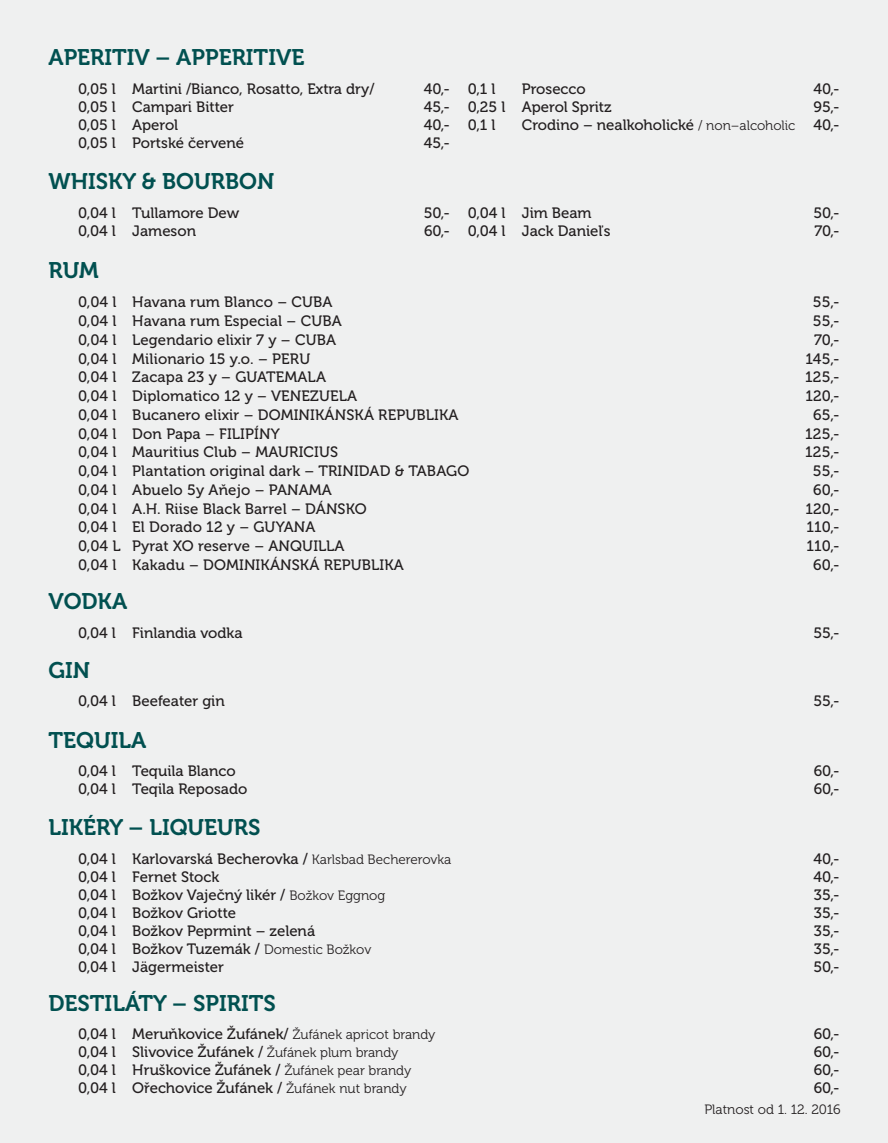
<style>
.page{position:relative;width:888px;height:1143px;background:#fff}
.page>*{position:absolute;margin:0;border:0;box-sizing:border-box;transform-origin:0 0}
.t1{font:22.5px "Museo 700";color:#015050}
.t2{font:15px "Museo 500";color:#231f20}
.t3{font:13.5px "Museo 300";color:#231f20}
.s1{font-family:"Museo 300";font-size:13.5px}
</style>
<div class="page">
<p class="t1" style="left:49px;top:45px;width:257px">APERITIV – APPERITIVE</p>
<p class="t2" style="left:78px;top:80px;width:298px">0,05 l Martini /Bianco, Rosatto, Extra dry/</p>
<p class="t2" style="left:424px;top:80px;width:28px">40,-</p>
<p class="t2" style="left:78px;top:98px;width:157px">0,05 l Campari Bitter</p>
<p class="t2" style="left:424px;top:98px;width:28px">45,-</p>
<p class="t2" style="left:78px;top:116px;width:101px">0,05 l Aperol</p>
<p class="t2" style="left:424px;top:116px;width:28px">40,-</p>
<p class="t2" style="left:78px;top:134px;width:167px">0,05 l Portské červené</p>
<p class="t2" style="left:424px;top:134px;width:28px">45,-</p>
<p class="t1" style="left:49px;top:169px;width:227px">WHISKY &amp; BOURBON</p>
<p class="t2" style="left:78px;top:205px;width:163px">0,04 l Tullamore Dew</p>
<p class="t2" style="left:424px;top:205px;width:28px">50,-</p>
<p class="t2" style="left:78px;top:223px;width:119px">0,04 l Jameson</p>
<p class="t2" style="left:424px;top:223px;width:27px">60,-</p>
<p class="t1" style="left:49px;top:257px;width:52px">RUM</p>
<p class="t2" style="left:468px;top:80px;width:29px">0,1 l</p>
<p class="t2" style="left:522px;top:80px;width:65px">Prosecco</p>
<p class="t2" style="left:813px;top:80px;width:28px">40,-</p>
<p class="t2" style="left:468px;top:98px;width:145px">0,25 l Aperol Spritz</p>
<p class="t2" style="left:813px;top:98px;width:27px">95,-</p>
<p class="t2" style="left:468px;top:116px;width:29px">0,1 l</p>
<p class="t2" style="left:522px;top:116px;width:319px">Crodino – nealkoholické <span class="s1">/ non–alcoholic</span> 40,-</p>
<p class="t2" style="left:468px;top:205px;width:125px">0,04 l Jim Beam</p>
<p class="t2" style="left:813px;top:205px;width:28px">50,-</p>
<p class="t2" style="left:468px;top:223px;width:144px">0,04 l Jack Danieľs</p>
<p class="t2" style="left:814px;top:223px;width:26px">70,-</p>
<p class="t2" style="left:78px;top:294px;width:256px">0,04 l Havana rum Blanco – CUBA</p>
<p class="t2" style="left:813px;top:294px;width:28px">55,-</p>
<p class="t2" style="left:78px;top:313px;width:265px">0,04 l Havana rum Especial – CUBA</p>
<p class="t2" style="left:813px;top:313px;width:28px">55,-</p>
<p class="t2" style="left:78px;top:332px;width:259px">0,04 l Legendario elixir 7 y – CUBA</p>
<p class="t2" style="left:814px;top:332px;width:27px">70,-</p>
<p class="t2" style="left:78px;top:350px;width:233px">0,04 l Milionario 15 y.o. – PERU</p>
<p class="t2" style="left:805px;top:350px;width:35px">145,-</p>
<p class="t2" style="left:78px;top:369px;width:249px">0,04 l Zacapa 23 y – GUATEMALA</p>
<p class="t2" style="left:805px;top:369px;width:36px">125,-</p>
<p class="t2" style="left:78px;top:388px;width:280px">0,04 l Diplomatico 12 y – VENEZUELA</p>
<p class="t2" style="left:805px;top:388px;width:36px">120,-</p>
<p class="t2" style="left:78px;top:407px;width:382px">0,04 l Bucanero elixir – DOMINIKÁNSKÁ REPUBLIKA</p>
<p class="t2" style="left:813px;top:407px;width:28px">65,-</p>
<p class="t2" style="left:78px;top:425px;width:203px">0,04 l Don Papa – FILIPÍNY</p>
<p class="t2" style="left:805px;top:425px;width:36px">125,-</p>
<p class="t2" style="left:78px;top:444px;width:261px">0,04 l Mauritius Club – MAURICIUS</p>
<p class="t2" style="left:805px;top:444px;width:36px">125,-</p>
<p class="t2" style="left:78px;top:463px;width:393px">0,04 l Plantation original dark – TRINIDAD &amp; TABAGO</p>
<p class="t2" style="left:813px;top:463px;width:28px">55,-</p>
<p class="t2" style="left:78px;top:482px;width:255px">0,04 l Abuelo 5y Aňejo – PANAMA</p>
<p class="t2" style="left:813px;top:482px;width:28px">60,-</p>
<p class="t2" style="left:78px;top:500px;width:290px">0,04 l A.H. Riise Black Barrel – DÁNSKO</p>
<p class="t2" style="left:805px;top:500px;width:36px">120,-</p>
<p class="t2" style="left:78px;top:519px;width:239px">0,04 l El Dorado 12 y – GUYANA</p>
<p class="t2" style="left:806px;top:519px;width:34px">110,-</p>
<p class="t2" style="left:78px;top:538px;width:268px">0,04 L Pyrat XO reserve – ANQUILLA</p>
<p class="t2" style="left:806px;top:538px;width:34px">110,-</p>
<p class="t2" style="left:78px;top:557px;width:327px">0,04 l Kakadu – DOMINIKÁNSKÁ REPUBLIKA</p>
<p class="t2" style="left:813px;top:557px;width:28px">60,-</p>
<p class="t1" style="left:49px;top:589px;width:80px">VODKA</p>
<p class="t2" style="left:78px;top:625px;width:166px">0,04 l Finlandia vodka</p>
<p class="t2" style="left:813px;top:625px;width:28px">55,-</p>
<p class="t1" style="left:49px;top:658px;width:43px">GIN</p>
<p class="t2" style="left:78px;top:693px;width:148px">0,04 l Beefeater gin</p>
<p class="t2" style="left:813px;top:693px;width:28px">55,-</p>
<p class="t1" style="left:49px;top:727px;width:99px">TEQUILA</p>
<p class="t2" style="left:78px;top:762px;width:159px">0,04 l Tequila Blanco</p>
<p class="t2" style="left:814px;top:762px;width:27px">60,-</p>
<p class="t2" style="left:78px;top:780px;width:171px">0,04 l Teqila Reposado</p>
<p class="t2" style="left:814px;top:780px;width:27px">60,-</p>
<p class="t1" style="left:49px;top:814px;width:213px">LIKÉRY – LIQUEURS</p>
<p class="t2" style="left:78px;top:850px;width:375px">0,04 l Karlovarská Becherovka / <span class="s1">Karlsbad Bechererovka</span></p>
<p class="t2" style="left:813px;top:850px;width:28px">40,-</p>
<p class="t2" style="left:78px;top:868px;width:143px">0,04 l Fernet Stock</p>
<p class="t2" style="left:813px;top:868px;width:28px">40,-</p>
<p class="t2" style="left:78px;top:886px;width:309px">0,04 l Božkov Vaječný likér / <span class="s1">Božkov Eggnog</span></p>
<p class="t2" style="left:814px;top:886px;width:27px">35,-</p>
<p class="t2" style="left:78px;top:904px;width:159px">0,04 l Božkov Griotte</p>
<p class="t2" style="left:814px;top:904px;width:27px">35,-</p>
<p class="t2" style="left:78px;top:922px;width:238px">0,04 l Božkov Peprmint – zelená</p>
<p class="t2" style="left:814px;top:922px;width:27px">35,-</p>
<p class="t2" style="left:78px;top:940px;width:295px">0,04 l Božkov Tuzemák / <span class="s1">Domestic Božkov</span></p>
<p class="t2" style="left:814px;top:940px;width:27px">35,-</p>
<p class="t2" style="left:78px;top:958px;width:147px">0,04 l Jägermeister</p>
<p class="t2" style="left:813px;top:958px;width:28px">50,-</p>
<p class="t1" style="left:49px;top:990px;width:229px">DESTILÁTY – SPIRITS</p>
<p class="t2" style="left:78px;top:1026px;width:359px">0,04 l Meruňkovice Žufánek/ <span class="s1">Žufánek apricot brandy</span></p>
<p class="t2" style="left:814px;top:1026px;width:27px">60,-</p>
<p class="t2" style="left:78px;top:1044px;width:322px">0,04 l Slivovice Žufánek / <span class="s1">Žufánek plum brandy</span></p>
<p class="t2" style="left:814px;top:1044px;width:27px">60,-</p>
<p class="t2" style="left:78px;top:1062px;width:335px">0,04 l Hruškovice Žufánek / <span class="s1">Žufánek pear brandy</span></p>
<p class="t2" style="left:814px;top:1062px;width:27px">60,-</p>
<p class="t2" style="left:78px;top:1080px;width:330px">0,04 l Ořechovice Žufánek / <span class="s1">Žufánek nut brandy</span></p>
<p class="t2" style="left:814px;top:1080px;width:27px">60,-</p>
<p class="t3" style="left:704px;top:1102px;width:138px">Platnost od 1. 12. 2016</p>
</div>
